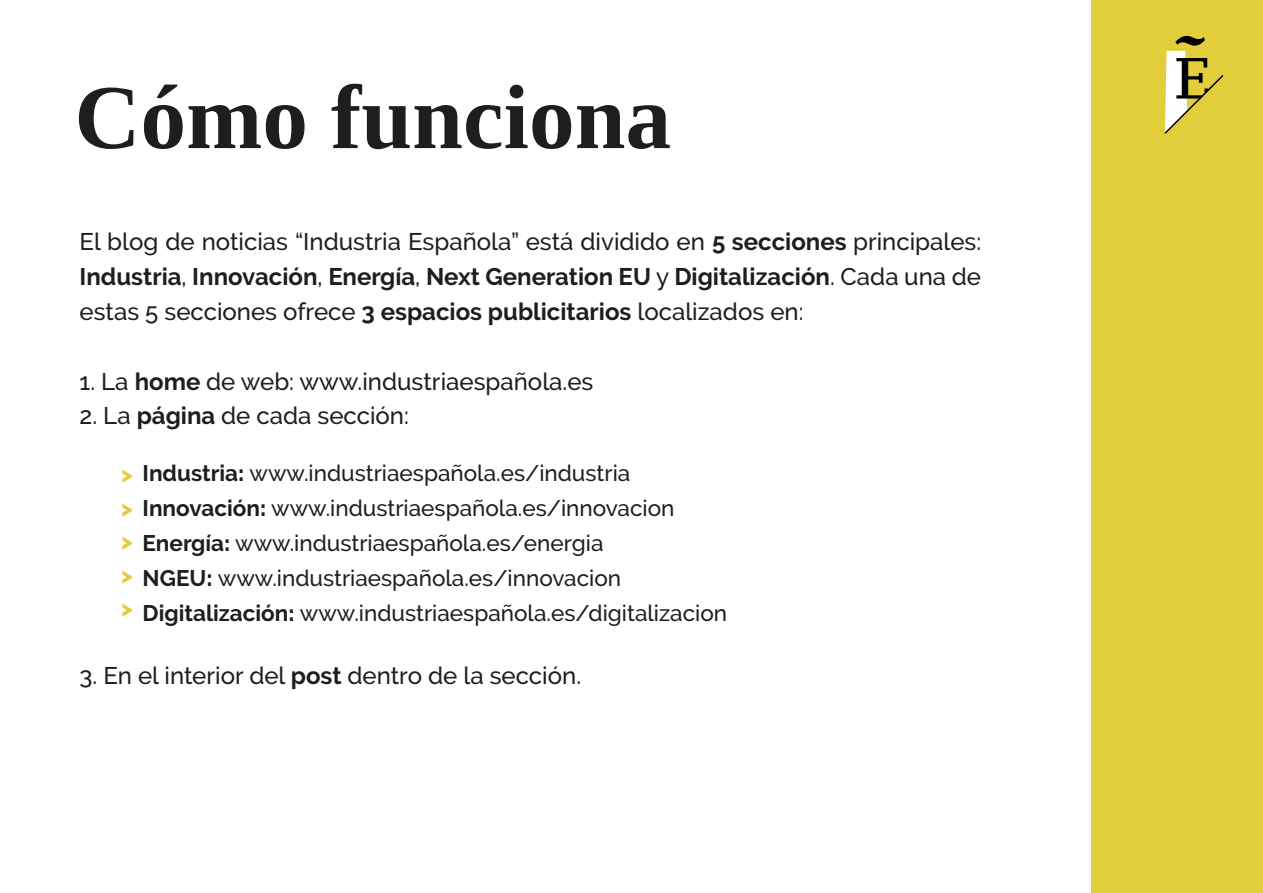
<style>
.page{position:relative;width:1263px;height:893px;background:#fff}
.page>*{position:absolute;margin:0;border:0;box-sizing:border-box;transform-origin:0 0}
.t1{font:700 91.35px "Tinos";color:#1e1e1e}
.t2{font:500 24px/34.8px "Raleway";color:#1e1e1e;text-align:justify}
.t3{font:500 22.5px "Raleway";color:#1e1e1e}
.t4{font:800 22.5px/33.5px "Raleway";color:#e2ce3b}
.s1{font-weight:700}
.s2{font-weight:800;color:#e2ce3b}
.s3{font-weight:800}
</style>
<div class="page">
<div style="left:1091px;top:0;width:172px;height:893px;background:#e2ce3b"></div>
<svg style="left:1164px;top:36px;width:60px;height:98px"></svg>
<h1 class="t1" style="left:74px;top:56px;width:598px">Cómo funciona</h1>
<p class="t2" style="left:80px;top:224px;width:903px">El blog de noticias “Industria Española” está dividido en <span class="s1">5 secciones</span> principales:<br><span class="s1">Industria</span>, <span class="s1">Innovación</span>, <span class="s1">Energía</span>, <span class="s1">Next Generation EU</span> y <span class="s1">Digitalización</span>. Cada una de estas 5 secciones ofrece <span class="s1">3 espacios publicitarios</span> localizados en:</p>
<p class="t2" style="left:80px;top:364px;width:515px">1. La <span class="s1">home</span> de web: www.industriaespañola.es</p>
<p class="t2" style="left:80px;top:398px;width:331px">2. La <span class="s1">página</span> de cada sección:</p>
<p class="t3" style="left:121px;top:460px;width:511px"><span class="s2">&gt;</span> <span class="s1">Industria</span><span class="s3">:</span> www.industriaespañola.es/industria</p>
<p class="t3" style="left:121px;top:495px;width:555px"><span class="s2">&gt;</span> <span class="s1">Innovación</span><span class="s3">:</span> www.industriaespañola.es/innovacion</p>
<p class="t3" style="left:121px;top:530px;width:484px"><span class="s2">&gt;</span> <span class="s1">Energía</span><span class="s3">:</span> www.industriaespañola.es/energia</p>
<p class="t3" style="left:143px;top:565px;width:480px"><span class="s1">NGEU</span><span class="s3">:</span> www.industriaespañola.es/innovacion</p>
<p class="t3" style="left:143px;top:600px;width:586px"><span class="s1">Digitalización</span><span class="s3">:</span> www.industriaespañola.es/digitalizacion</p>
<p class="t4" style="left:121px;top:558px;width:13px">&gt; &gt;</p>
<p class="t2" style="left:80px;top:658px;width:503px">3. En el interior del <span class="s1">post</span> dentro de la sección.</p>
</div>
